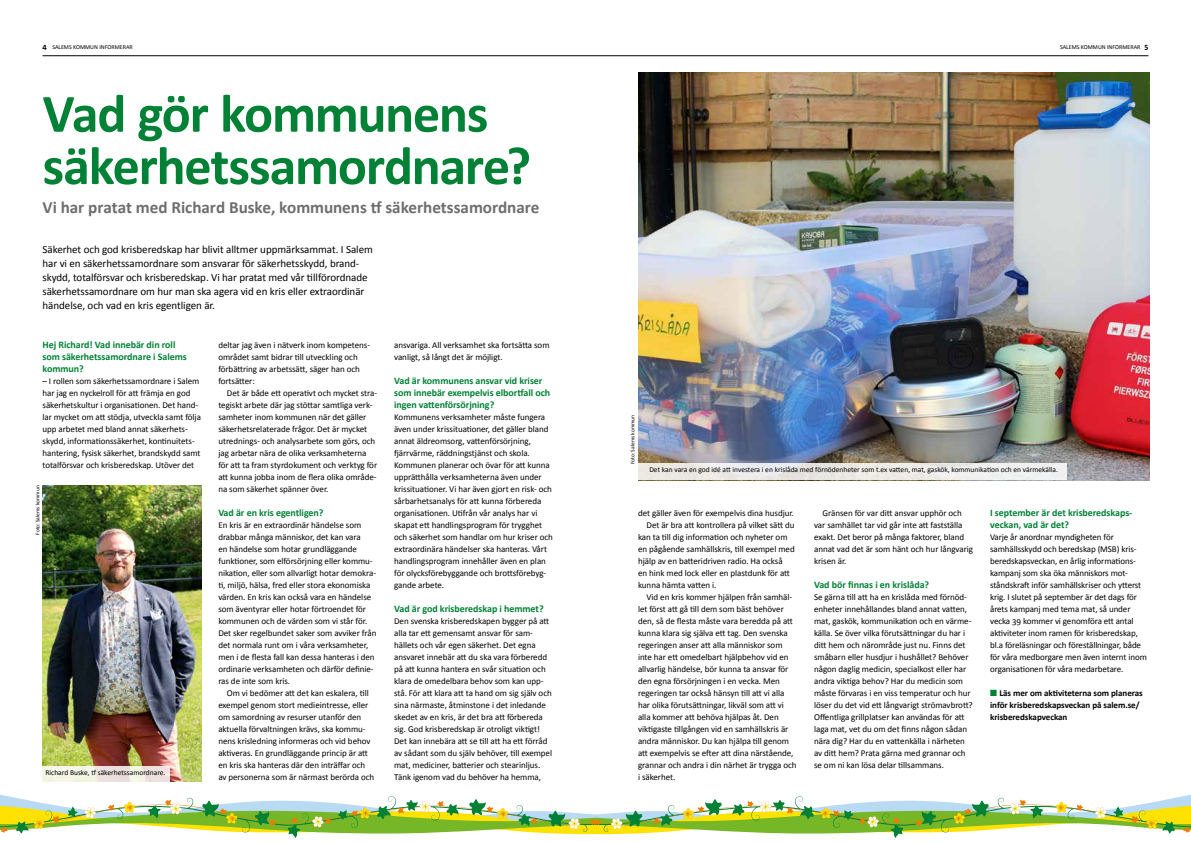
<style>
.page{position:relative;width:1191px;height:842px;background:#fff}
.page>*{position:absolute;margin:0;border:0;box-sizing:border-box;transform-origin:0 0}
.t1{font:700 54.2px/52.3px "Calibri";letter-spacing:-.025em;color:#008135}
.t2{font:700 17.1px "Calibri";letter-spacing:-.005em;color:#6e6e6e}
.t3{font:11px/14px "Calibri";letter-spacing:-.005em;color:#000}
.t4{font:700 10px/12px "Calibri";letter-spacing:-.005em;color:#008135}
.t5{font:9px/12px "Calibri";letter-spacing:-.005em;color:#000}
.t6{font:700 9px/12px "Calibri";letter-spacing:-.005em;color:#000}
.t7{font:7.5px "Calibri";color:#000}
.t8{font:6px "Calibri";color:#000}
.t9{font:5.5px "Calibri";color:#000}
.s1{font-weight:700;font-size:8px}
.s2{color:#008135}
</style>
<div class="page">
<svg style="left:0;top:794px;width:1191px;height:44px"></svg>
<hr style="left:43px;top:56px;width:1105px;height:1px;background:#000">
<img style="left:43px;top:485px;width:158px;height:296px">
<svg style="left:43px;top:766px;width:127px;height:16px;background:#f0ebe2"></svg>
<img style="left:638px;top:72px;width:511px;height:408px">
<div style="left:638px;top:464px;width:428px;height:16px;background:#eeece8"></div>
<p class="t8" style="left:43px;top:43px;width:92px"><span class="s1">4</span> SALEMS KOMMUN INFORMERAR</p>
<p class="t8" style="left:1060px;top:43px;width:90px">SALEMS KOMMUN INFORMERAR <span class="s1">5</span></p>
<h1 class="t1" style="left:43px;top:85px;width:490px">Vad gör kommunens säkerhetssamordnare?</h1>
<h2 class="t2" style="left:43px;top:197px;width:498px">Vi har pratat med Richard Buske, kommunens tf säkerhetssamordnare</h2>
<p class="t3" style="left:43px;top:241px;width:332px">Säkerhet och god krisberedskap har blivit alltmer uppmärksammat. I Salem har vi en säkerhetssamordnare som ansvarar för säkerhetsskydd, brand&shy;skydd, totalförsvar och krisberedskap. Vi har pratat med vår tillförordnade säkerhetssamordnare om hur man ska agera vid en kris eller extraordinär händelse, och vad en kris egentligen är.</p>
<p class="t4" style="left:43px;top:338px;width:146px">Hej Richard! Vad innebär din roll som säkerhetssamordnare i Salems kommun?</p>
<p class="t5" style="left:43px;top:375px;width:160px">– I rollen som säkerhetssamordnare i Salem har jag en nyckelroll för att främja en god säkerhetskultur i organisationen. Det hand&shy;lar mycket om att stödja, utveckla samt följa upp arbetet med bland annat säkerhets&shy;skydd, informationssäkerhet, kontinuitets&shy;hantering, fysisk säkerhet, brandskydd samt totalförsvar och krisberedskap. Utöver det</p>
<p class="t5" style="left:394px;top:339px;width:157px">ansvariga. All verksamhet ska fortsätta som vanligt, så långt det är möjligt.</p>
<p class="t4" style="left:394px;top:374px;width:158px">Vad är kommunens ansvar vid kriser som innebär exempelvis elbortfall och ingen vattenförsörjning?</p>
<p class="t5" style="left:394px;top:411px;width:160px">Kommunens verksamheter måste fungera även under krissituationer, det gäller bland annat äldreomsorg, vattenförsörjning, fjärrvärme, räddningstjänst och skola.<br>Kommunen planerar och övar för att kunna upprätthålla verksamheterna även under krissituationer. Vi har även gjort en risk- och sårbarhetsanalys för att kunna förbereda organisationen. Utifrån vår analys har vi skapat ett handlingsprogram för trygghet och säkerhet som handlar om hur kriser och extraordinära händelser ska hanteras. Vårt handlingsprogram innehåller även en plan för olycksförebyggande och brottsförebyg&shy;gande arbete.</p>
<p class="t4" style="left:394px;top:602px;width:151px">Vad är god krisberedskap i hemmet?</p>
<p class="t5" style="left:394px;top:615px;width:159px">Den svenska krisberedskapen bygger på att alla tar ett gemensamt ansvar för sam&shy;hällets och vår egen säkerhet. Det egna ansvaret innebär att du ska vara förberedd på att kunna hantera en svår situation och klara de omedelbara behov som kan upp&shy;stå. För att klara att ta hand om sig själv och sina närmaste, åtminstone i det inledande skedet av en kris, är det bra att förbereda sig. God krisberedskap är otroligt viktigt!<br>Det kan innebära att se till att ha ett förråd av sådant som du själv behöver, till exempel mat, mediciner, batterier och stearinljus.<br>Tänk igenom vad du behöver ha hemma,</p>
<p class="t5" style="left:218px;top:339px;width:153px">deltar jag även i nätverk inom kompetens&shy;området samt bidrar till utveckling och förbättring av arbetssätt, säger han och fortsätter:</p>
<p class="t5" style="left:218px;top:387px;width:160px;text-indent:9px">Det är både ett operativt och mycket stra&shy;tegiskt arbete där jag stöttar samtliga verk&shy;samheter inom kommunen när det gäller säkerhetsrelaterade frågor. Det är mycket utrednings- och analysarbete som görs, och jag arbetar nära de olika verksamheterna för att ta fram styrdokument och verktyg för att kunna jobba inom de flera olika område&shy;na som säkerhet spänner över.</p>
<p class="t4" style="left:218px;top:506px;width:107px">Vad är en kris egentligen?</p>
<p class="t5" style="left:218px;top:519px;width:160px">En kris är en extraordinär händelse som drabbar många människor, det kan vara<br>en händelse som hotar grundläggande funktioner, som elförsörjning eller kommu&shy;nikation, eller som allvarligt hotar demokra&shy;ti, miljö, hälsa, fred eller stora ekonomiska värden. En kris kan också vara en händelse som äventyrar eller hotar förtroendet för kommunen och de värden som vi står för.<br>Det sker regelbundet saker som avviker från det normala runt om i våra verksamheter, men i de flesta fall kan dessa hanteras i den ordinarie verksamheten och därför definie&shy;ras de inte som kris.</p>
<p class="t5" style="left:218px;top:687px;width:157px;text-indent:9px">Om vi bedömer att det kan eskalera, till exempel genom stort medieintresse, eller om samordning av resurser utanför den aktuella förvaltningen krävs, ska kommu&shy;nens krisledning informeras och vid behov aktiveras. En grundläggande princip är att en kris ska hanteras där den inträffar och av personerna som är närmast berörda och</p>
<p class="t9" style="left:34px;top:535px;width:51px;rotate:-90deg">Foto: Salems kommun</p>
<p class="t7" style="left:45px;top:767px;width:122px">Richard Buske, tf säkerhetssamordnare.</p>
<p class="t9" style="left:629px;top:464px;width:51px;rotate:-90deg">Foto: Salems kommun</p>
<p class="t7" style="left:649px;top:465px;width:410px">Det kan vara en god idé att investera i en krislåda med förnödenheter som t.ex vatten, mat, gaskök, kommunikation och en värmekälla.</p>
<p class="t5" style="left:638px;top:507px;width:157px">det gäller även för exempelvis dina husdjur.</p>
<p class="t5" style="left:646px;top:519px;width:149px">Det är bra att kontrollera på vilket sätt du</p>
<p class="t5" style="left:638px;top:531px;width:151px">kan ta till dig information och nyheter om</p>
<p class="t5" style="left:638px;top:543px;width:158px">en pågående samhällskris, till exempel med</p>
<p class="t5" style="left:638px;top:555px;width:146px">hjälp av en batteridriven radio. Ha också</p>
<p class="t5" style="left:638px;top:567px;width:153px">en hink med lock eller en plastdunk för att</p>
<p class="t5" style="left:638px;top:579px;width:80px">kunna hämta vatten i.</p>
<p class="t5" style="left:646px;top:591px;width:147px">Vid en kris kommer hjälpen från samhäl-</p>
<p class="t5" style="left:638px;top:603px;width:147px">let först att gå till dem som bäst behöver</p>
<p class="t5" style="left:638px;top:615px;width:156px">den, så de flesta måste vara beredda på att</p>
<p class="t5" style="left:638px;top:627px;width:151px">kunna klara sig själva ett tag. Den svenska</p>
<p class="t5" style="left:638px;top:639px;width:146px">regeringen anser att alla människor som</p>
<p class="t5" style="left:638px;top:651px;width:152px">inte har ett omedelbart hjälpbehov vid en</p>
<p class="t5" style="left:638px;top:663px;width:152px">allvarlig händelse, bör kunna ta ansvar för</p>
<p class="t5" style="left:638px;top:675px;width:143px">den egna försörjningen i en vecka. Men</p>
<p class="t5" style="left:638px;top:687px;width:148px">regeringen tar också hänsyn till att vi alla</p>
<p class="t5" style="left:638px;top:699px;width:147px">har olika förutsättningar, likväl som att vi</p>
<p class="t5" style="left:638px;top:711px;width:142px">alla kommer att behöva hjälpas åt. Den</p>
<p class="t5" style="left:638px;top:722px;width:152px">viktigaste tillgången vid en samhällskris är</p>
<p class="t5" style="left:638px;top:734px;width:152px">andra människor. Du kan hjälpa till genom</p>
<p class="t5" style="left:638px;top:746px;width:157px">att exempelvis se efter att dina närstående,</p>
<p class="t5" style="left:638px;top:758px;width:160px">grannar och andra i din närhet är trygga och</p>
<p class="t5" style="left:638px;top:770px;width:39px">i säkerhet.</p>
<p class="t5" style="left:814px;top:506px;width:160px;text-indent:9px">Gränsen för var ditt ansvar upphör och var samhället tar vid går inte att fastställa exakt. Det beror på många faktorer, bland annat vad det är som hänt och hur långvarig krisen är.</p>
<p class="t4" style="left:814px;top:578px;width:117px">Vad bör finnas i en krislåda?</p>
<p class="t5" style="left:814px;top:591px;width:160px">Se gärna till att ha en krislåda med förnöd&shy;enheter innehållandes bland annat vatten, mat, gaskök, kommunikation och en värme&shy;källa. Se över vilka förutsättningar du har i ditt hem och närområde just nu. Finns det småbarn eller husdjur i hushållet? Behöver någon daglig medicin, specialkost eller har andra viktiga behov? Har du medicin som måste förvaras i en viss temperatur och hur löser du det vid ett långvarigt strömavbrott?<br>Offentliga grillplatser kan användas för att laga mat, vet du om det finns någon sådan nära dig? Har du en vattenkälla i närheten av ditt hem? Prata gärna med grannar och se om ni kan lösa delar tillsammans.</p>
<p class="t4" style="left:990px;top:506px;width:144px">I september är det krisberedskaps&shy;veckan, vad är det?</p>
<p class="t5" style="left:990px;top:531px;width:158px">Varje år anordnar myndigheten för samhällsskydd och beredskap (MSB) kris&shy;beredskapsveckan, en årlig informations&shy;kampanj som ska öka människors mot&shy;ståndskraft inför samhällskriser och ytterst krig. I slutet på september är det dags för årets kampanj med tema mat, så under vecka 39 kommer vi genomföra ett antal aktiviteter inom ramen för krisberedskap, bl.a föreläsningar och föreställningar, både för våra medborgare men även internt inom organisationen för våra medarbetare.</p>
<p class="t6" style="left:990px;top:687px;width:154px"><span class="s2">■</span> Läs mer om aktiviteterna som planeras inför krisberedskapsveckan på salem.se/ krisberedskapveckan</p>
</div>
